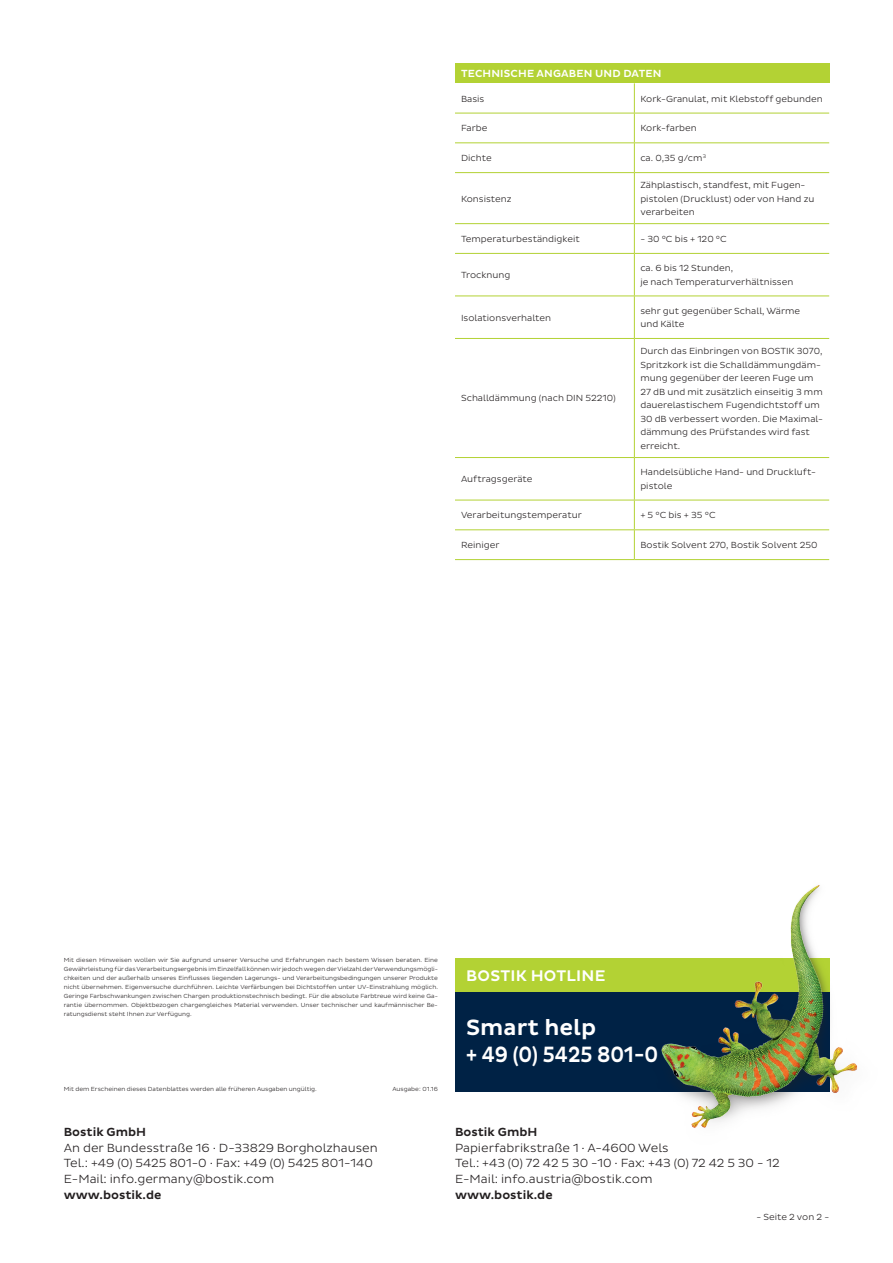
<style>
.page{position:relative;width:893px;height:1263px;background:#fff}
.page>*{position:absolute;margin:0;border:0;box-sizing:border-box;transform-origin:0 0}
.t1{font:500 22.5px/27px "Bostik";color:#fff}
.t2{font:500 15.75px "Bostik";letter-spacing:.015em;color:#fff}
.t3{font:300 12px/15.8px "Bostik";color:#231f20}
.t4{font:500 12px "Bostik";color:#231f20}
.t5{font:500 10.5px "Bostik";letter-spacing:.015em;color:#fff}
.t6{font:300 9px/13.5px "Bostik";color:#231f20}
.t7{font:300 6px/9px "Bostik";color:#231f20;text-align:justify}
</style>
<div class="page">
<div style="left:455px;top:991px;width:374px;height:100px;background:#002245"></div>
<div style="left:455px;top:958px;width:374px;height:33px;background:#b3d234"></div>
<img style="left:580px;top:885px;width:278px;height:243px">
<div style="left:455px;top:63px;width:374px;height:20px;background:#b3d234"></div>
<hr style="left:634px;top:83px;width:1px;height:30px;background:#b3d234">
<hr style="left:455px;top:113px;width:179px;height:1px;background:#b3d234">
<svg style="left:634px;top:114px;width:1px;height:58px"></svg>
<hr style="left:634px;top:113px;width:195px;height:1px;background:#b3d234">
<hr style="left:455px;top:142px;width:179px;height:1px;background:#b3d234">
<hr style="left:455px;top:172px;width:179px;height:1px;background:#b3d234">
<hr style="left:634px;top:173px;width:1px;height:50px;background:#b3d234">
<hr style="left:634px;top:142px;width:195px;height:1px;background:#b3d234">
<hr style="left:634px;top:172px;width:195px;height:1px;background:#b3d234">
<hr style="left:455px;top:223px;width:179px;height:1px;background:#b3d234">
<hr style="left:455px;top:253px;width:179px;height:1px;background:#b3d234">
<svg style="left:634px;top:224px;width:1px;height:29px"></svg>
<hr style="left:634px;top:254px;width:1px;height:42px;background:#b3d234">
<hr style="left:634px;top:223px;width:195px;height:1px;background:#b3d234">
<hr style="left:634px;top:253px;width:195px;height:1px;background:#b3d234">
<hr style="left:455px;top:296px;width:179px;height:1px;background:#b3d234">
<hr style="left:634px;top:296px;width:1px;height:42px;background:#b3d234">
<hr style="left:634px;top:339px;width:1px;height:118px;background:#b3d234">
<hr style="left:634px;top:296px;width:195px;height:1px;background:#b3d234">
<hr style="left:455px;top:338px;width:179px;height:1px;background:#b3d234">
<hr style="left:455px;top:457px;width:179px;height:1px;background:#b3d234">
<hr style="left:455px;top:500px;width:179px;height:1px;background:#b3d234">
<hr style="left:455px;top:529px;width:179px;height:1px;background:#b3d234">
<hr style="left:455px;top:559px;width:179px;height:1px;background:#b3d234">
<hr style="left:634px;top:458px;width:1px;height:42px;background:#b3d234">
<svg style="left:634px;top:501px;width:1px;height:58px"></svg>
<hr style="left:634px;top:338px;width:195px;height:1px;background:#b3d234">
<hr style="left:634px;top:457px;width:195px;height:1px;background:#b3d234">
<hr style="left:634px;top:500px;width:195px;height:1px;background:#b3d234">
<hr style="left:634px;top:529px;width:195px;height:1px;background:#b3d234">
<hr style="left:634px;top:559px;width:195px;height:1px;background:#b3d234">
<h3 class="t5" style="left:461px;top:68px;width:202px">TECHNISCHE ANGABEN UND DATEN</h3>
<h3 class="t6" style="left:461px;top:92px;width:25px">Basis</h3>
<h3 class="t6" style="left:640px;top:92px;width:184px">Kork-Granulat, mit Klebstoff gebunden</h3>
<h3 class="t6" style="left:461px;top:122px;width:28px">Farbe</h3>
<h3 class="t6" style="left:640px;top:122px;width:58px">Kork-farben</h3>
<h3 class="t6" style="left:461px;top:151px;width:32px">Dichte</h3>
<h3 class="t6" style="left:640px;top:151px;width:67px">ca. 0,35 g/cm<sup>3</sup></h3>
<h3 class="t6" style="left:461px;top:192px;width:52px">Konsistenz</h3>
<h3 class="t6" style="left:640px;top:178px;width:176px">Zähplastisch, standfest, mit Fugen&shy;pistolen (Drucklust) oder von Hand zu verarbeiten</h3>
<h3 class="t6" style="left:461px;top:232px;width:120px">Temperaturbeständigkeit</h3>
<h3 class="t6" style="left:640px;top:232px;width:88px">- 30 °C bis + 120 °C</h3>
<h3 class="t6" style="left:461px;top:268px;width:51px">Trocknung</h3>
<h3 class="t6" style="left:640px;top:262px;width:154px">ca. 6 bis 12 Stunden,<br>je nach Temperaturverhältnissen</h3>
<h3 class="t6" style="left:461px;top:311px;width:92px">Isolationsverhalten</h3>
<h3 class="t6" style="left:640px;top:304px;width:161px">sehr gut gegenüber Schall, Wärme und Kälte</h3>
<h3 class="t6" style="left:461px;top:392px;width:156px">Schalldämmung (nach DIN 52210)</h3>
<p class="t6" style="left:640px;top:344px;width:184px">Durch das Einbringen von BOSTIK 3070, Spritzkork ist die Schalldämmungdäm&shy;mung gegenüber der leeren Fuge um 27 dB und mit zusätzlich einseitig 3 mm dauerelastischem Fugendichtstoff um 30 dB verbessert worden. Die Maximal&shy;dämmung des Prüfstandes wird fast erreicht.</p>
<h3 class="t6" style="left:461px;top:472px;width:73px">Auftragsgeräte</h3>
<h3 class="t6" style="left:640px;top:466px;width:177px">Handelsübliche Hand- und Druckluft&shy;pistole</h3>
<h3 class="t6" style="left:461px;top:509px;width:122px">Verarbeitungstemperatur</h3>
<h3 class="t6" style="left:640px;top:509px;width:77px">+ 5 °C bis + 35 °C</h3>
<h3 class="t6" style="left:461px;top:538px;width:40px">Reiniger</h3>
<h3 class="t6" style="left:640px;top:538px;width:179px">Bostik Solvent 270, Bostik Solvent 250</h3>
<p class="t7" style="left:64px;top:956px;width:376px">Mit diesen Hinweisen wollen wir Sie aufgrund unserer Versuche und Erfahrungen nach bestem Wissen beraten. Eine Gewährleistung für das Verarbeitungsergebnis im Einzelfall können wir jedoch wegen der Vielzahl der Verwendungsmögli&shy;chkeiten und der außerhalb unseres Einflusses liegenden Lagerungs- und Verarbeitungsbedingungen unserer Produkte nicht übernehmen. Eigenversuche durchführen. Leichte Verfärbungen bei Dichtstoffen unter UV-Einstrahlung möglich.<br>Geringe Farbschwankungen zwischen Chargen produktionstechnisch bedingt. Für die absolute Farbtreue wird keine Ga&shy;rantie übernommen. Objektbezogen chargengleiches Material verwenden. Unser technischer und kaufmännischer Be&shy;ratungsdienst steht Ihnen zur Verfügung.</p>
<p class="t7" style="left:64px;top:1085px;width:255px">Mit dem Erscheinen dieses Datenblattes werden alle früheren Ausgaben ungültig.</p>
<p class="t7" style="left:392px;top:1085px;width:47px">Ausgabe: 01.16</p>
<h3 class="t4" style="left:64px;top:1125px;width:84px">Bostik GmbH</h3>
<h3 class="t3" style="left:64px;top:1140px;width:316px">An der Bundesstraße 16 · D-33829 Borgholzhausen<br>Tel.: +49 (0) 5425 801-0 · Fax: +49 (0) 5425 801-140<br>E-Mail: info.germany@bostik.com</h3>
<h3 class="t4" style="left:64px;top:1188px;width:99px">www.bostik.de</h3>
<h2 class="t2" style="left:466px;top:966px;width:141px">BOSTIK HOTLINE</h2>
<h1 class="t1" style="left:466px;top:1015px;width:194px">Smart help<br>+ 49 (0) 5425 801-0</h1>
<h3 class="t4" style="left:455px;top:1125px;width:84px">Bostik GmbH</h3>
<h3 class="t3" style="left:455px;top:1140px;width:326px">Papierfabrikstraße 1 · A-4600 Wels<br>Tel.: +43 (0) 72 42 5 30 -10 · Fax: +43 (0) 72 42 5 30 - 12<br>E-Mail: info.austria@bostik.com</h3>
<h3 class="t4" style="left:455px;top:1188px;width:99px">www.bostik.de</h3>
<h3 class="t6" style="left:756px;top:1210px;width:74px">- Seite 2 von 2 -</h3>
</div>
